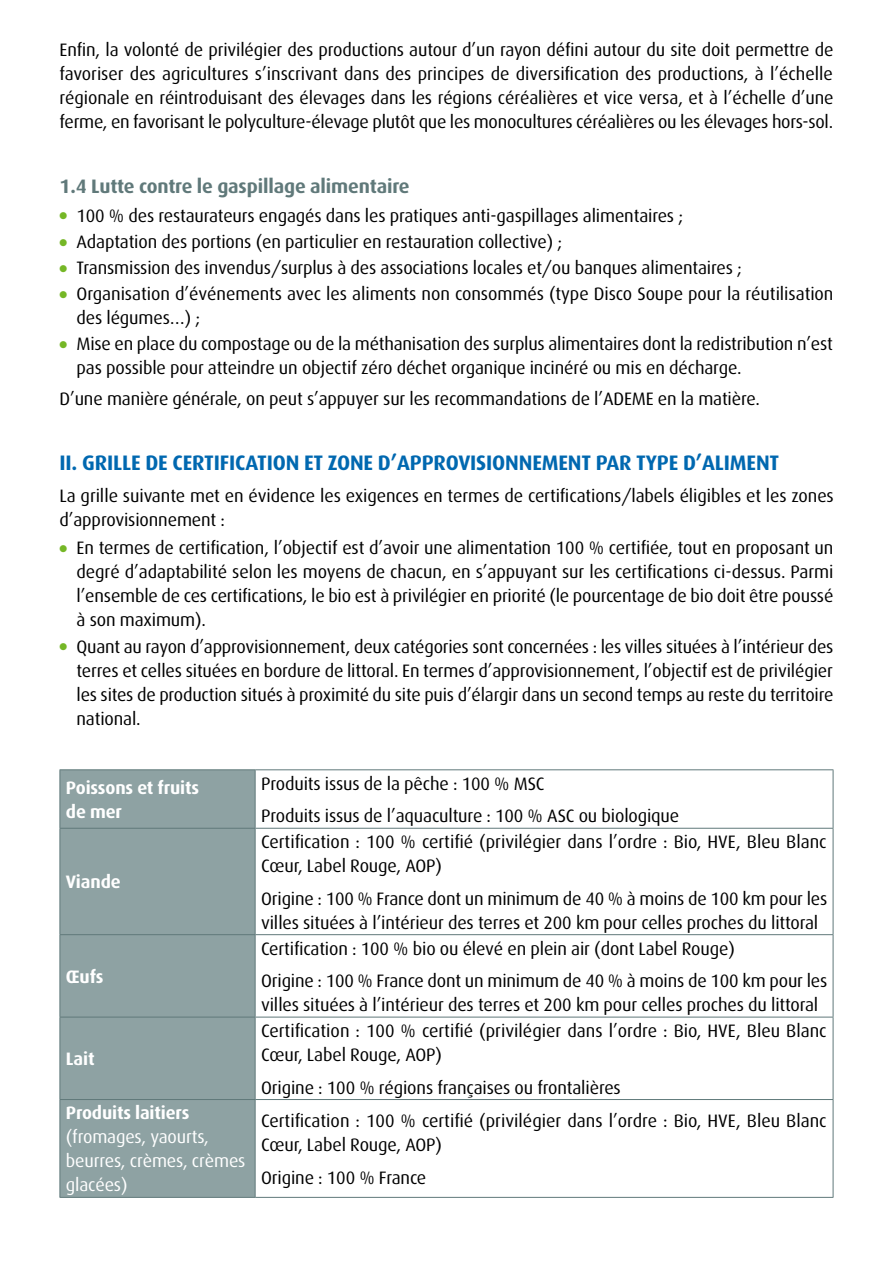
<style>
.page{position:relative;width:893px;height:1263px;background:#fff}
.page>*{position:absolute;margin:0;border:0;box-sizing:border-box;transform-origin:0 0}
.t1{font:700 21px "Dax";letter-spacing:-.01em;color:#0068b0}
.t2{font:700 19.5px "Dax";letter-spacing:-.01em;color:#60797a}
.t3{font:18px/24px "Dax";letter-spacing:-.01em;color:#000}
.t4{font:700 18px/24px "Dax";letter-spacing:-.01em;color:#fff}
.t5{font:18px/24px "Dax";letter-spacing:-.01em;color:#fff}
.s1{color:#75b726}
</style>
<div class="page">
<div style="left:61px;top:770px;width:194px;height:427px;background:#8ea2a3"></div>
<hr style="left:60px;top:769px;width:195px;height:1px;background:#60797a">
<hr style="left:60px;top:770px;width:1px;height:58px;background:#60797a">
<hr style="left:255px;top:769px;width:578px;height:1px;background:#60797a">
<hr style="left:255px;top:770px;width:1px;height:58px;background:#60797a">
<hr style="left:833px;top:770px;width:1px;height:58px;background:#60797a">
<hr style="left:60px;top:828px;width:195px;height:1px;background:#60797a">
<hr style="left:60px;top:829px;width:1px;height:105px;background:#60797a">
<hr style="left:255px;top:828px;width:578px;height:1px;background:#60797a">
<hr style="left:255px;top:829px;width:1px;height:105px;background:#60797a">
<hr style="left:833px;top:829px;width:1px;height:105px;background:#60797a">
<hr style="left:60px;top:934px;width:195px;height:1px;background:#60797a">
<hr style="left:60px;top:935px;width:1px;height:82px;background:#60797a">
<hr style="left:255px;top:934px;width:578px;height:1px;background:#60797a">
<hr style="left:255px;top:935px;width:1px;height:82px;background:#60797a">
<hr style="left:833px;top:935px;width:1px;height:82px;background:#60797a">
<hr style="left:60px;top:1017px;width:195px;height:1px;background:#60797a">
<hr style="left:60px;top:1017px;width:1px;height:82px;background:#60797a">
<hr style="left:255px;top:1017px;width:578px;height:1px;background:#60797a">
<hr style="left:255px;top:1017px;width:1px;height:82px;background:#60797a">
<hr style="left:833px;top:1017px;width:1px;height:82px;background:#60797a">
<hr style="left:60px;top:1099px;width:195px;height:1px;background:#60797a">
<hr style="left:60px;top:1100px;width:1px;height:97px;background:#60797a">
<hr style="left:255px;top:1099px;width:578px;height:1px;background:#60797a">
<hr style="left:255px;top:1100px;width:1px;height:97px;background:#60797a">
<hr style="left:833px;top:1100px;width:1px;height:97px;background:#60797a">
<hr style="left:60px;top:1197px;width:195px;height:1px;background:#60797a">
<hr style="left:255px;top:1197px;width:578px;height:1px;background:#60797a">
<p class="t3" style="left:60px;top:38px;width:776px;text-align:justify">Enfin, la volonté de privilégier des productions autour d’un rayon défini autour du site doit permettre de favoriser des agricultures s’inscrivant dans des principes de diversification des productions, à l’échelle régionale en réintroduisant des élevages dans les régions céréalières et vice versa, et à l’échelle d’une ferme, en favorisant le polyculture-élevage plutôt que les monocultures céréalières ou les élevages hors-sol.</p>
<p class="t2" style="left:60px;top:176px;width:352px">1.4 Lutte contre le gaspillage alimentaire</p>
<p class="t3" style="left:60px;top:204px;width:625px"><span class="s1">●</span> 100 % des restaurateurs engagés dans les pratiques anti-gaspillages alimentaires ;</p>
<p class="t3" style="left:60px;top:230px;width:504px"><span class="s1">●</span> Adaptation des portions (en particulier en restauration collective) ;</p>
<p class="t3" style="left:60px;top:256px;width:684px"><span class="s1">●</span> Transmission des invendus/surplus à des associations locales et/ou banques alimentaires ;</p>
<p class="t3" style="left:77px;top:282px;width:758px;text-indent:-17px"><span class="s1">●</span> Organisation d’événements avec les aliments non consommés (type Disco Soupe pour la réutilisation des légumes…) ;</p>
<p class="t3" style="left:77px;top:332px;width:758px;text-indent:-17px"><span class="s1">●</span> Mise en place du compostage ou de la méthanisation des surplus alimentaires dont la redistribution n’est pas possible pour atteindre un objectif zéro déchet organique incinéré ou mis en décharge.</p>
<p class="t3" style="left:60px;top:387px;width:702px">D’une manière générale, on peut s’appuyer sur les recommandations de l’ADEME en la matière.</p>
<p class="t1" style="left:60px;top:450px;width:181px">II. GRILLE DE CERTIFICATION</p>
<p class="t1" style="left:304px;top:450px;width:107px">ET ZON E D’APPRO</p>
<p class="t1" style="left:458px;top:450px;width:23px">VISIONN</p>
<p class="t1" style="left:532px;top:450px;width:76px">EMENT PAR</p>
<p class="t1" style="left:636px;top:450px;width:132px">TYPE D’ALIMENT</p>
<p class="t3" style="left:60px;top:484px;width:776px">La grille suivante met en évidence les exigences en termes de certifications/labels éligibles et les zones d’approvisionnement :</p>
<p class="t3" style="left:77px;top:536px;width:758px;text-align:justify;text-indent:-17px"><span class="s1">●</span> En termes de certification, l’objectif est d’avoir une alimentation 100 % certifiée, tout en proposant un degré d’adaptabilité selon les moyens de chacun, en s’appuyant sur les certifications ci-dessus. Parmi l’ensemble de ces certifications, le bio est à privilégier en priorité (le pourcentage de bio doit être poussé à son maximum).</p>
<p class="t3" style="left:77px;top:634px;width:758px;text-align:justify;text-indent:-17px"><span class="s1">●</span> Quant au rayon d’approvisionnement, deux catégories sont concernées : les villes situées à l’intérieur des terres et celles situées en bordure de littoral. En termes d’approvisionnement, l’objectif est de privilégier les sites de production situés à proximité du site puis d’élargir dans un second temps au reste du territoire national.</p>
<p class="t4" style="left:66px;top:776px;width:135px">Poissons et fruits de mer</p>
<p class="t3" style="left:261px;top:767px;width:420px;line-height:32.5px">Produits issus de la pêche : 100 % MSC<br>Produits issus de l’aquaculture : 100 % ASC ou biologique</p>
<p class="t4" style="left:66px;top:870px;width:56px">Viande</p>
<p class="t4" style="left:66px;top:965px;width:39px">Œufs</p>
<p class="t4" style="left:66px;top:1047px;width:30px">Lait</p>
<p class="t4" style="left:66px;top:1101px;width:125px">Produits laitiers</p>
<p class="t5" style="left:66px;top:1125px;width:181px">(fromages, yaourts, beurres, crèmes, crèmes glacées)</p>
<p class="t3" style="left:261px;top:830px;width:567px">Certification : 100 % certifié (privilégier dans l’ordre : Bio, HVE, Bleu Blanc<br>Cœur, Label Rouge, AOP)</p>
<p class="t3" style="left:261px;top:886px;width:568px">Origine : 100 % France dont un minimum de 40 % à moins de 100 km pour les villes situées à l’intérieur des terres et 200 km pour celles proches du littoral</p>
<p class="t3" style="left:261px;top:932px;width:568px;line-height:32.5px">Certification : 100 % bio ou élevé en plein air (dont Label Rouge)<br>Origine : 100 % France dont un minimum de 40 % à moins de 100 km pour les</p>
<p class="t3" style="left:261px;top:993px;width:559px">villes situées à l’intérieur des terres et 200 km pour celles proches du littoral</p>
<p class="t3" style="left:261px;top:1019px;width:567px">Certification : 100 % certifié (privilégier dans l’ordre : Bio, HVE, Bleu Blanc<br>Cœur, Label Rouge, AOP)</p>
<p class="t3" style="left:261px;top:1075px;width:361px">Origine : 100 % régions françaises ou frontalières</p>
<p class="t3" style="left:261px;top:1109px;width:567px">Certification : 100 % certifié (privilégier dans l’ordre : Bio, HVE, Bleu Blanc<br>Cœur, Label Rouge, AOP)</p>
<p class="t3" style="left:261px;top:1165px;width:167px">Origine : 100 % France</p>
</div>
